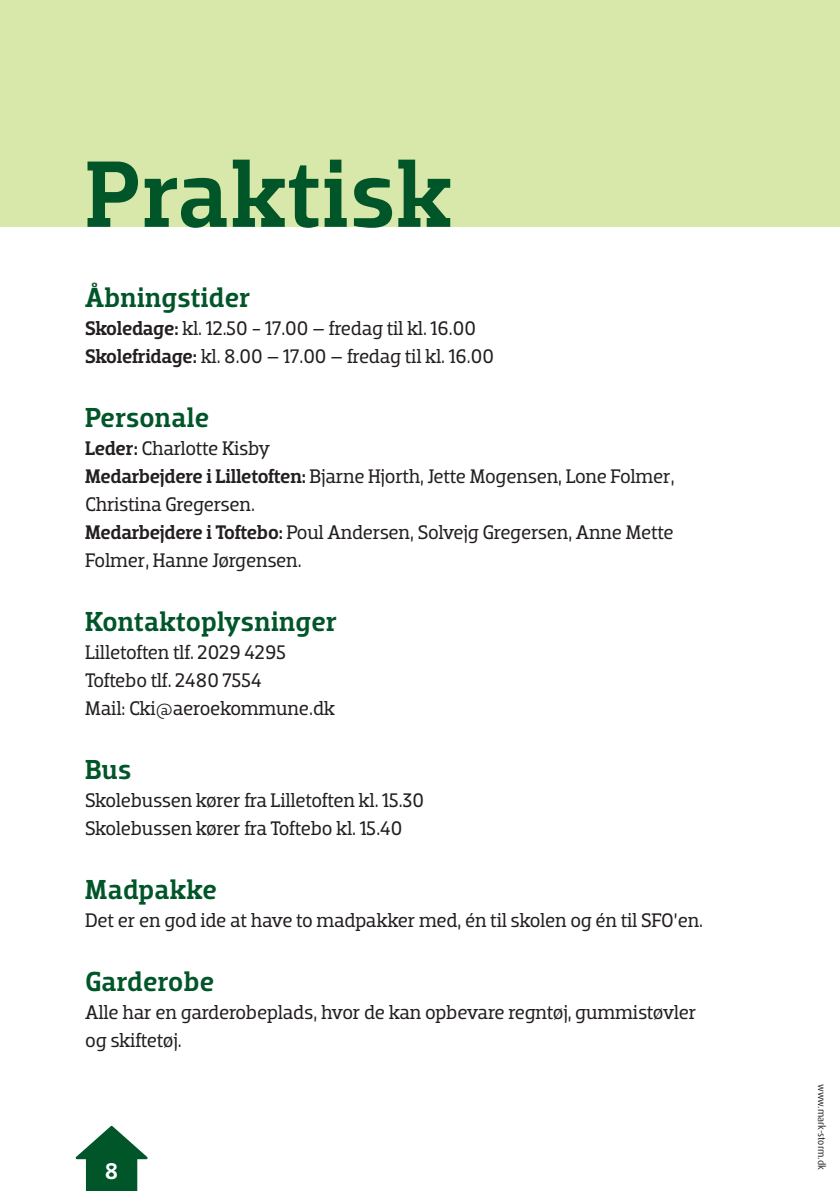
<style>
.page{position:relative;width:840px;height:1191px;background:#fff}
.page>*{position:absolute;margin:0;border:0;box-sizing:border-box;transform-origin:0 0}
.t1{font:500 96px "Dobra Slab";letter-spacing:.015em;color:#005529}
.t2{font:500 28px "Dobra Slab";letter-spacing:.015em;color:#005529}
.t3{font:500 23.2px "Dobra Slab";color:#fff}
.t4{font:20px/28px "Dobra Slab";letter-spacing:-.015em;color:#231f20}
.t5{font:10px "Dax";color:#231f20}
.s1{font-weight:500}
</style>
<div class="page">
<div style="left:0;top:0;width:839px;height:227px;background:#d8e7aa"></div>
<svg style="left:75px;top:1125px;width:73px;height:66px"></svg>
<h1 class="t1" style="left:85px;top:138px;width:368px">Praktisk</h1>
<h2 class="t2" style="left:85px;top:281px;width:167px">Åbningstider</h2>
<p class="t4" style="left:85px;top:314px;width:410px"><span class="s1">Skoledage:</span> kl. 12.50 - 17.00 – fredag til kl. 16.00<br><span class="s1">Skolefridage:</span> kl. 8.00 – 17.00 – fredag til kl. 16.00</p>
<h2 class="t2" style="left:85px;top:401px;width:126px">Personale</h2>
<p class="t4" style="left:85px;top:434px;width:591px"><span class="s1">Leder:</span> Charlotte Kisby<br><span class="s1">Medarbejdere i Lilletoften:</span> Bjarne Hjorth, Jette Mogensen, Lone Folmer, Christina Gregersen.<br><span class="s1">Medarbejdere i Toftebo:</span> Poul Andersen, Solvejg Gregersen, Anne Mette Folmer, Hanne Jørgensen.</p>
<h2 class="t2" style="left:85px;top:605px;width:254px">Kontaktoplysninger</h2>
<p class="t4" style="left:85px;top:638px;width:251px">Lilletoften tlf. 2029 4295<br>Toftebo tlf. 2480 7554<br>Mail: Cki@aeroekommune.dk</p>
<h2 class="t2" style="left:85px;top:753px;width:48px">Bus</h2>
<p class="t4" style="left:85px;top:786px;width:340px">Skolebussen kører fra Lilletoften kl. 15.30<br>Skolebussen kører fra Toftebo kl. 15.40</p>
<h2 class="t2" style="left:85px;top:873px;width:133px">Madpakke</h2>
<p class="t4" style="left:85px;top:906px;width:619px">Det er en god ide at have to madpakker med, én til skolen og én til SFO’en.</p>
<h2 class="t2" style="left:85px;top:965px;width:131px">Garderobe</h2>
<p class="t4" style="left:85px;top:998px;width:612px">Alle har en garderobeplads, hvor de kan opbevare regntøj, gummistøvler og skiftetøj.</p>
<p class="t3" style="left:105px;top:1157px;width:15px">8</p>
<p class="t5" style="left:826px;top:1084px;width:87px;rotate:90deg">www.mark-storm.dk</p>
</div>
